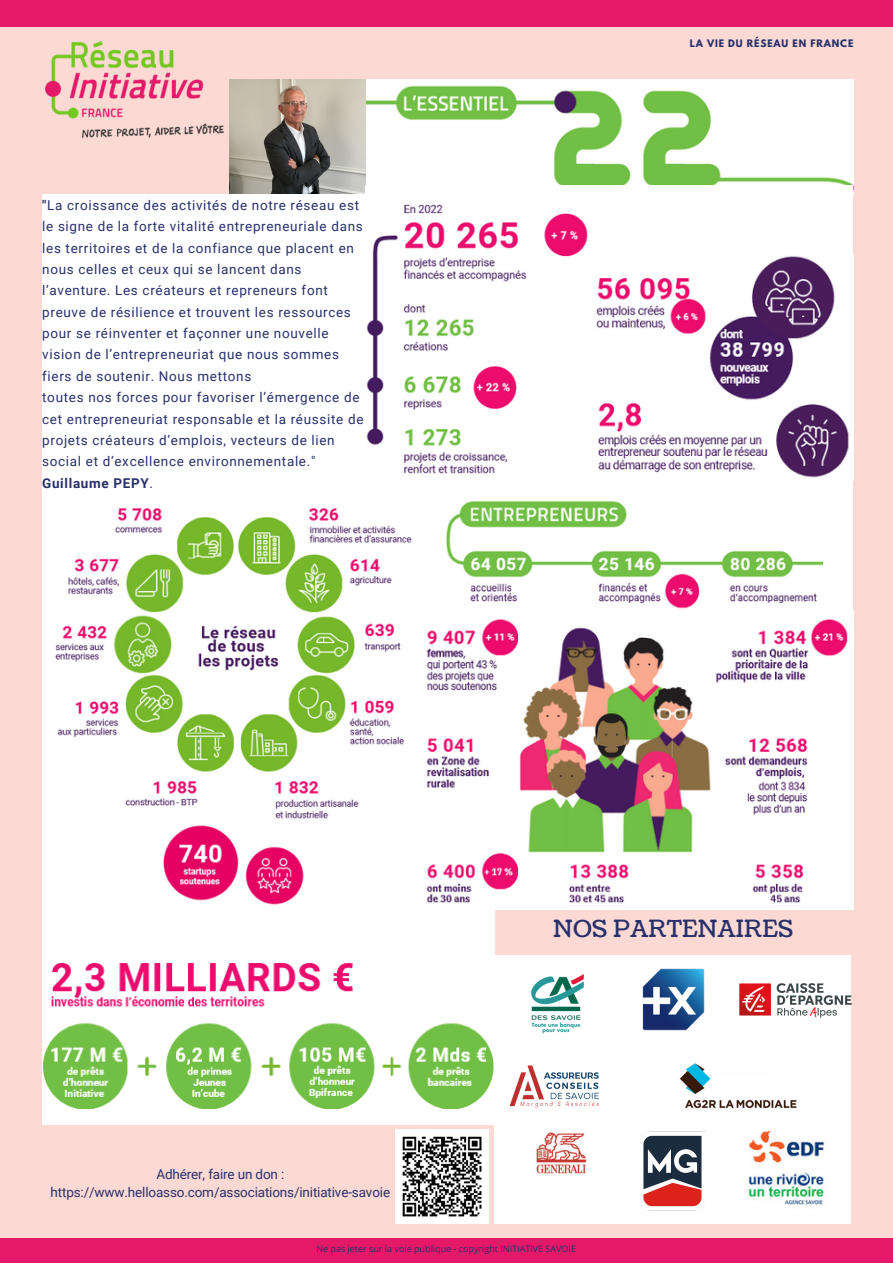
<style>
.page{position:relative;width:893px;height:1264px;background:#fff}
.page>*{position:absolute;margin:0;border:0;box-sizing:border-box;transform-origin:0 0}
.t1{font:23.7px "Coustard";letter-spacing:.01em;color:#27306b}
.t2{font:13.5px/21.3px "Roboto";letter-spacing:.05em;color:#27306b}
.t3{font:13.5px "Roboto";letter-spacing:-.01em;color:#27306b}
.t4{font:700 9.15px "League Spartan";letter-spacing:.09em;color:#27306b}
.t5{font:9px "Open Sans";color:#27306b}
.s1{font-weight:700}
</style>
<div class="page">
<div style="left:0;top:0;width:892px;height:1262px;background:#fcd9d3"></div>
<div style="left:0;top:1237px;width:892px;height:25px;background:#e51968"></div>
<div style="left:0;top:0;width:892px;height:27px;background:#e51968"></div>
<div style="left:42px;top:1109px;width:452px;height:15px;background:#fff"></div>
<div style="left:494px;top:954px;width:357px;height:269px;background:#fff"></div>
<img style="left:531px;top:974px;width:53px;height:60px">
<img style="left:679px;top:1063px;width:118px;height:46px">
<img style="left:748px;top:1130px;width:77px;height:75px">
<img style="left:536px;top:1132px;width:51px;height:42px">
<img style="left:509px;top:1065px;width:90px;height:43px">
<img style="left:628px;top:954px;width:90px;height:77px">
<img style="left:739px;top:983px;width:113px;height:35px">
<img style="left:46px;top:42px;width:177px;height:95px">
<img style="left:229px;top:80px;width:624px;height:114px">
<div style="left:365px;top:185px;width:487px;height:435px;background:#fff"></div>
<img style="left:366px;top:204px;width:222px;height:270px">
<img style="left:42px;top:498px;width:372px;height:411px">
<img style="left:414px;top:610px;width:439px;height:299px">
<img style="left:446px;top:501px;width:376px;height:110px">
<img style="left:596px;top:254px;width:257px;height:226px">
<img style="left:42px;top:960px;width:452px;height:149px">
<div style="left:42px;top:909px;width:452px;height:51px;background:#fff"></div>
<div style="left:42px;top:194px;width:323px;height:304px;background:#fff"></div>
<img style="left:395px;top:1129px;width:93px;height:94px">
<img style="left:639px;top:1131px;width:67px;height:80px">
<p class="t2" style="left:42px;top:194px;width:322px"><span class="s1">"</span>La croissance des activités de notre réseau est le signe de la forte vitalité entrepreneuriale dans les territoires et de la confiance que placent en nous celles et ceux qui se lancent dans l’aventure. Les créateurs et repreneurs font preuve de résilience et trouvent les ressources pour se réinventer et façonner une nouvelle vision de l’entrepreneuriat que nous sommes fiers de soutenir. Nous mettons</p>
<p class="t2" style="left:42px;top:387px;width:323px">toutes nos forces pour favoriser l’émergence de cet entrepreneuriat responsable et la réussite de projets créateurs d’emplois, vecteurs de lien social et d’excellence environnementale." <span class="s1">Guillaume PEPY</span>.</p>
<p class="t4" style="left:689px;top:38px;width:165px">LA VIE DU RÉSEAU EN FRANCE</p>
<p class="t3" style="left:156px;top:1166px;width:129px">Adhérer, faire un don :</p>
<p class="t3" style="left:51px;top:1184px;width:341px">https://www.helloasso.com/associations/initiative-savoie</p>
<p class="t1" style="left:553px;top:912px;width:241px">NOS PARTENAIRES</p>
<p class="t5" style="left:316px;top:1241px;width:261px">Ne pas jeter sur la voie publique - copyright INITIATIVE SAVOIE</p>
</div>
